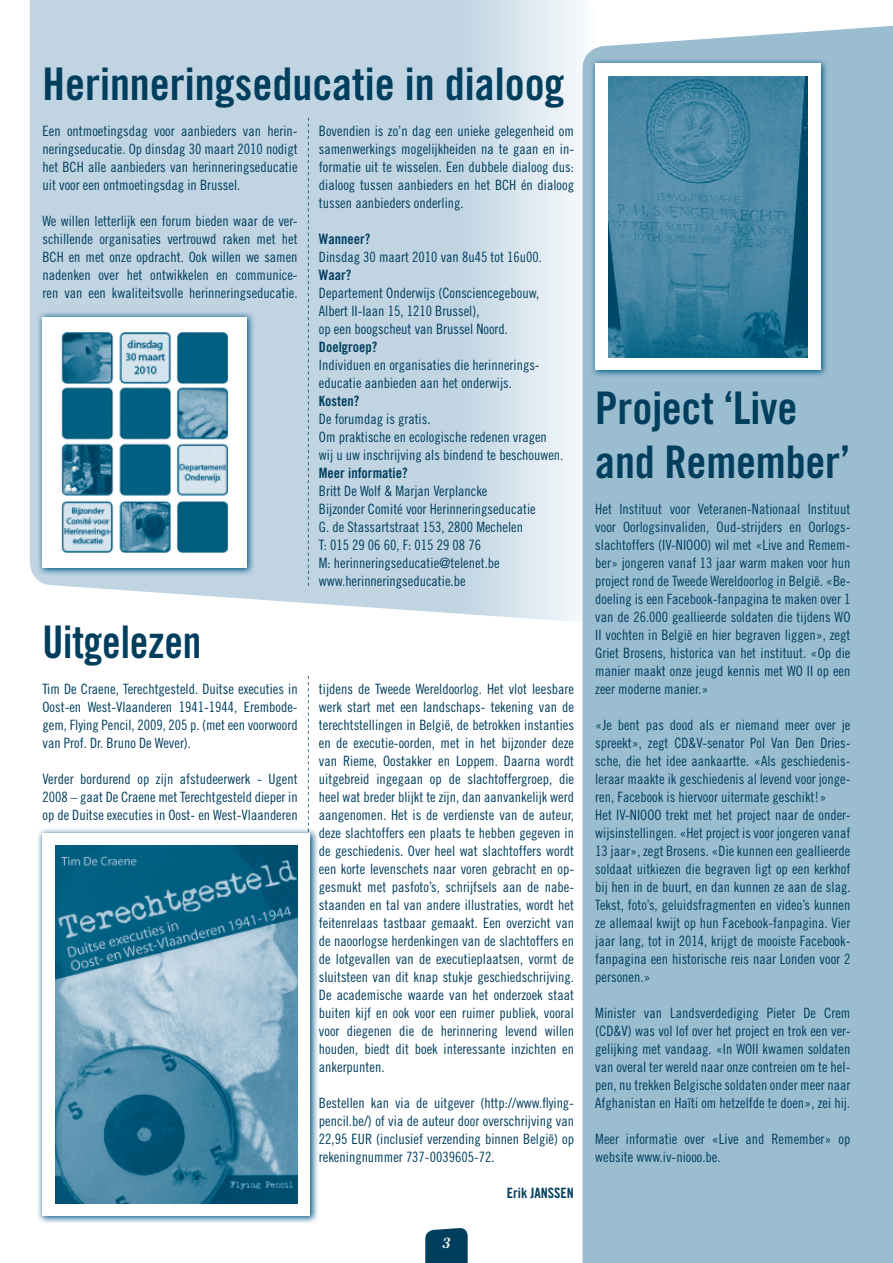
<style>
.page{position:relative;width:893px;height:1263px;background:#fff}
.page>*{position:absolute;margin:0;border:0;box-sizing:border-box;transform-origin:0 0}
.t1{font:45px/54px "Trade Gothic LT Std Bd Cn 20";letter-spacing:-.005em;color:#003e5e}
.t2{font:45px "Trade Gothic LT Std Bd Cn 20";letter-spacing:-.005em;color:#003e5e;scale:.93 1}
.t3{font:700 15px "Script MT Std";color:#fff}
.t4{font:14.25px/18px "Trade Gothic LT Std Cn 18";color:#003e5e;text-align:justify}
.t5{font:14.25px "Trade Gothic LT Std Bd Cn 20";color:#003e5e}
</style>
<div class="page">
<svg style="left:30px;top:0;width:553px;height:622px;background:#c9dae6"></svg>
<div style="left:583px;top:25px;width:310px;height:1238px;background:#9bbdd0"></div>
<svg style="left:308px;top:118px;width:1px;height:468px"></svg>
<svg style="left:425px;top:1228px;width:43px;height:35px;background:#0f4967"></svg>
<img style="left:590px;top:58px;width:239px;height:320px">
<div style="left:595px;top:64px;width:226px;height:306px;background:#fff"></div>
<img style="left:37px;top:312px;width:218px;height:264px">
<div style="left:43px;top:317px;width:204px;height:251px;background:#fff"></div>
<img style="left:608px;top:76px;width:200px;height:281px">
<img style="left:61px;top:333px;width:168px;height:219px">
<img style="left:38px;top:828px;width:280px;height:395px">
<svg style="left:308px;top:676px;width:1px;height:157px"></svg>
<div style="left:43px;top:833px;width:267px;height:383px;background:#fff"></div>
<img style="left:55px;top:846px;width:243px;height:357px">
<h1 class="t1" style="left:43px;top:56px;width:524px">Herinneringseducatie in dialoog</h1>
<p class="t4" style="left:43px;top:122px;width:257px">Een ontmoetingsdag voor aanbieders van herin&shy;neringseducatie. Op dinsdag 30 maart 2010 nodigt het BCH alle aanbieders van herinneringseducatie uit voor een ontmoetingsdag in Brussel.</p>
<p class="t4" style="left:43px;top:212px;width:257px">We willen letterlijk een forum bieden waar de ver&shy;schillende organisaties vertrouwd raken met het BCH en met onze opdracht. Ook willen we samen nadenken over het ontwikkelen en communice&shy;ren van een kwaliteitsvolle herinneringseducatie.</p>
<h1 class="t2" style="left:43px;top:614px;width:172px">Uitgelezen</h1>
<p class="t4" style="left:43px;top:680px;width:257px">Tim De Craene, Terechtgesteld. Duitse executies in Oost-en West-Vlaanderen 1941-1944, Erembode&shy;gem, Flying Pencil, 2009, 205 p. (met een voorwoord van Prof. Dr. Bruno De Wever).</p>
<p class="t4" style="left:43px;top:770px;width:257px">Verder bordurend op zijn afstudeerwerk - Ugent 2008 – gaat De Craene met Terechtgesteld dieper in op de Duitse executies in Oost- en West-Vlaanderen</p>
<p class="t4" style="left:319px;top:122px;width:257px">Bovendien is zo’n dag een unieke gelegenheid om samenwerkings mogelijkheiden na te gaan en in&shy;formatie uit te wisselen. Een dubbele dialoog dus: dialoog tussen aanbieders en het BCH én dialoog tussen aanbieders onderling.</p>
<p class="t5" style="left:319px;top:230px;width:53px">Wanneer?</p>
<p class="t4" style="left:319px;top:248px;width:225px">Dinsdag 30 maart 2010 van 8u45 tot 16u00.</p>
<p class="t5" style="left:319px;top:266px;width:34px">Waar?</p>
<p class="t4" style="left:319px;top:284px;width:222px;text-align:left">Departement Onderwijs (Consciencegebouw,<br>Albert II-laan 15, 1210 Brussel),<br>op een boogscheut van Brussel Noord.</p>
<p class="t5" style="left:319px;top:338px;width:60px">Doelgroep?</p>
<p class="t4" style="left:319px;top:356px;width:222px">Individuen en organisaties die herinnerings&shy;educatie aanbieden aan het onderwijs.</p>
<p class="t5" style="left:319px;top:392px;width:42px">Kosten?</p>
<p class="t4" style="left:319px;top:409px;width:246px;text-align:left">De forumdag is gratis.<br>Om praktische en ecologische redenen vragen wij u uw inschrijving als bindend te beschouwen.</p>
<p class="t5" style="left:319px;top:464px;width:90px">Meer informatie?</p>
<p class="t4" style="left:319px;top:481px;width:218px;text-align:left">Britt De Wolf &amp; Marjan Verplancke Bijzonder Comité voor Herinneringseducatie G. de Stassartstraat 153, 2800 Mechelen<br>T: 015 29 06 60, F: 015 29 08 76<br>M: herinneringseducatie@telenet.be www.herinneringseducatie.be</p>
<p class="t4" style="left:319px;top:680px;width:257px">tijdens de Tweede Wereldoorlog. Het vlot leesbare werk start met een landschaps- tekening van de terechtstellingen in België, de betrokken instanties en de executie-oorden, met in het bijzonder deze van Rieme, Oostakker en Loppem. Daarna wordt uitgebreid ingegaan op de slachtoffergroep, die heel wat breder blijkt te zijn, dan aanvankelijk werd aangenomen. Het is de verdienste van de auteur, deze slachtoffers een plaats te hebben gegeven in de geschiedenis. Over heel wat slachtoffers wordt een korte levenschets naar voren gebracht en op&shy;gesmukt met pasfoto’s, schrijfsels aan de nabe&shy;staanden en tal van andere illustraties, wordt het feitenrelaas tastbaar gemaakt. Een overzicht van de naoorlogse herdenkingen van de slachtoffers en de lotgevallen van de executieplaatsen, vormt de sluitsteen van dit knap stukje geschiedschrijving.<br>De academische waarde van het onderzoek staat buiten kijf en ook voor een ruimer publiek, vooral voor diegenen die de herinnering levend willen houden, biedt dit boek interessante inzichten en ankerpunten.</p>
<p class="t4" style="left:319px;top:1093px;width:257px">Bestellen kan via de uitgever (http://www.flying&shy;pencil.be/) of via de auteur door overschrijving van 22,95 EUR (inclusief verzending binnen België) op rekeningnummer 737-0039605-72.</p>
<p class="t5" style="left:507px;top:1184px;width:69px">Erik JANSSEN</p>
<p class="t3" style="left:443px;top:1233px;width:9px">3</p>
<h1 class="t1" style="left:595px;top:380px;width:256px">Project ‘Live and Remember’</h1>
<p class="t4" style="left:595px;top:500px;width:257px">Het Instituut voor Veteranen-Nationaal Instituut voor Oorlogsinvaliden, Oud-strijders en Oorlogs&shy;slachtoffers (IV-NIOOO) wil met «Live and Remem&shy;ber» jongeren vanaf 13 jaar warm maken voor hun project rond de Tweede Wereldoorlog in België. «Be&shy;doeling is een Facebook-fanpagina te maken over 1 van de 26.000 geallieerde soldaten die tijdens WO II vochten in België en hier begraven liggen», zegt Griet Brosens, historica van het instituut. «Op die manier maakt onze jeugd kennis met WO II op een zeer moderne manier.»</p>
<p class="t4" style="left:595px;top:716px;width:257px;text-align:left">«Je bent pas dood als er niemand meer over je spreekt», zegt CD&amp;V-senator Pol Van Den Dries&shy;sche, die het idee aankaartte. «Als geschiedenis&shy;leraar maakte ik geschiedenis al levend voor jonge&shy;ren, Facebook is hiervoor uitermate geschikt!»<br>Het IV-NIOOO trekt met het project naar de onder&shy;wijsinstellingen. «Het project is voor jongeren vanaf 13 jaar», zegt Brosens. «Die kunnen een geallieerde soldaat uitkiezen die begraven ligt op een kerkhof bij hen in de buurt, en dan kunnen ze aan de slag.<br>Tekst, foto’s, geluidsfragmenten en video’s kunnen ze allemaal kwijt op hun Facebook-fanpagina. Vier jaar lang, tot in 2014, krijgt de mooiste Facebook&shy;fanpagina een historische reis naar Londen voor 2 personen.»</p>
<p class="t4" style="left:595px;top:1003px;width:257px">Minister van Landsverdediging Pieter De Crem (CD&amp;V) was vol lof over het project en trok een ver&shy;gelijking met vandaag. «In WOII kwamen soldaten van overal ter wereld naar onze contreien om te hel&shy;pen, nu trekken Belgische soldaten onder meer naar Afghanistan en Haïti om hetzelfde te doen», zei hij.</p>
<p class="t4" style="left:595px;top:1129px;width:257px">Meer informatie over «Live and Remember» op website www.iv-niooo.be.</p>
</div>
